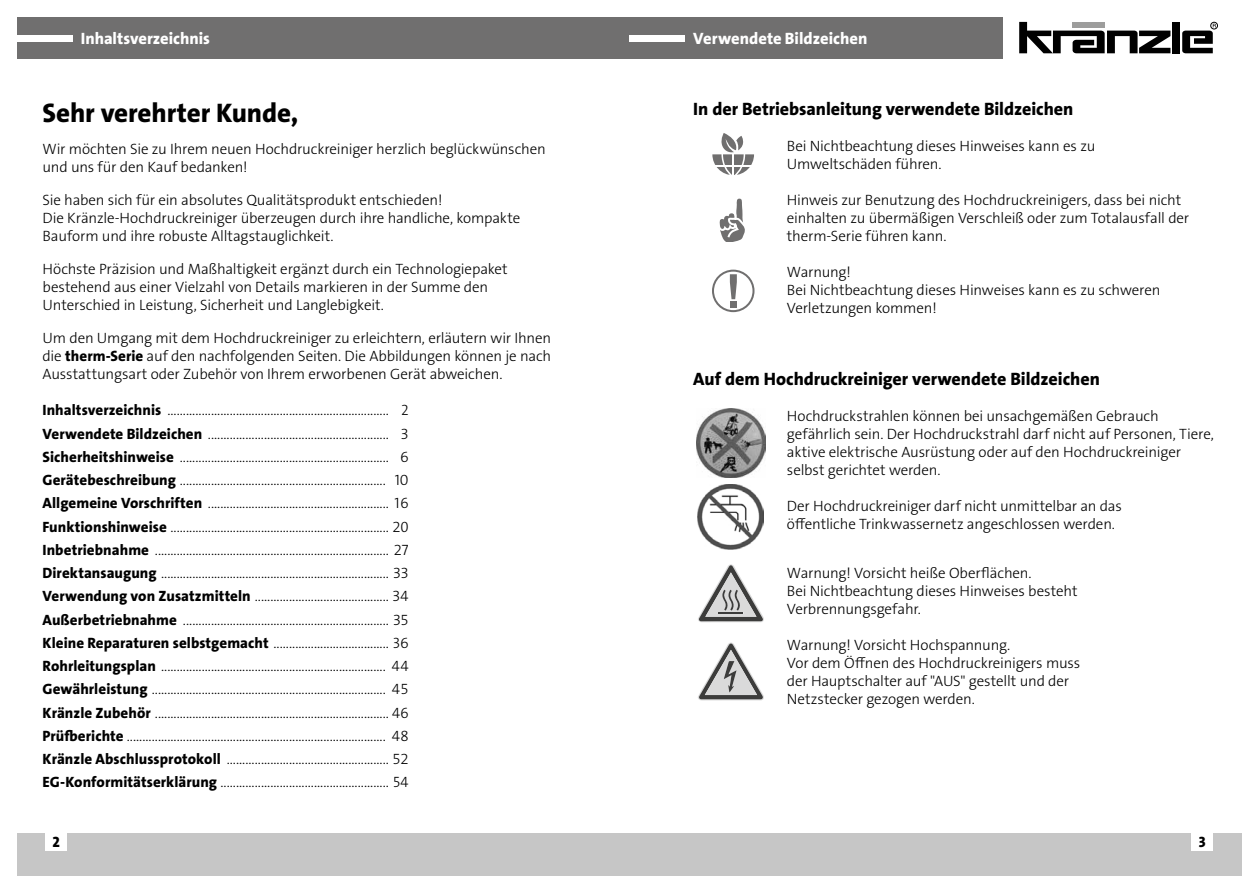
<style>
.page{position:relative;width:1259px;height:893px;background:#fff}
.page>*{position:absolute;margin:0;border:0;box-sizing:border-box;transform-origin:0 0}
.t1{font:27px "The Sans LP8 Ex Bld";letter-spacing:-.005em;color:#000}
.t2{font:18px "The Sans LP8 Ex Bld";color:#000}
.t3{font:16.5px "The Sans LP8 Ex Bld";color:#fff}
.t4{font:15px/18px "The Sans LP3 Lig";letter-spacing:-.01em;color:#000}
.t5{font:15px "The Sans LP8 Ex Bld";color:#000}
.s1{font-family:"The Sans LP8 Ex Bld"}
</style>
<div class="page">
<div style="left:629px;top:833px;width:613px;height:43px;background:#c6c6c6"></div>
<div style="left:17px;top:833px;width:612px;height:43px;background:#c6c6c6"></div>
<div style="left:1191px;top:833px;width:22px;height:18px;background:#fff"></div>
<div style="left:46px;top:833px;width:21px;height:18px;background:#fff"></div>
<div style="left:17px;top:17px;width:985px;height:41px;background:#706f6f"></div>
<div style="left:17px;top:35px;width:55px;height:6px;background:#fff"></div>
<div style="left:629px;top:35px;width:56px;height:6px;background:#fff"></div>
<svg style="left:1019px;top:22px;width:151px;height:31px"></svg>
<div style="left:1172px;top:22px;width:7px;height:31px;background:#000"></div>
<div style="left:1210px;top:22px;width:7px;height:7px;border:1px solid #000;border-radius:50%"></div>
<svg style="left:1182px;top:24px;width:34px;height:29px"></svg>
<img style="left:698px;top:484px;width:66px;height:66px">
<svg style="left:712px;top:133px;width:42px;height:42px"></svg>
<svg style="left:719px;top:199px;width:26px;height:42px"></svg>
<svg style="left:712px;top:270px;width:42px;height:42px"></svg>
<div style="left:730px;top:301px;width:6px;height:7px;background:#706f6f"></div>
<img style="left:697px;top:408px;width:68px;height:69px">
<svg style="left:698px;top:564px;width:66px;height:58px"></svg>
<svg style="left:698px;top:642px;width:66px;height:58px"></svg>
<p class="t3" style="left:81px;top:28px;width:131px">Inhaltsverzeichnis</p>
<p class="t3" style="left:693px;top:28px;width:176px">Verwendete Bildzeichen</p>
<h1 class="t1" style="left:43px;top:96px;width:257px">Sehr verehrter Kunde,</h1>
<p class="t4" style="left:43px;top:140px;width:505px">Wir möchten Sie zu Ihrem neuen Hochdruckreiniger herzlich beglückwünschen und uns für den Kauf bedanken!</p>
<p class="t4" style="left:43px;top:191px;width:479px">Sie haben sich für ein absolutes Qualitätsprodukt entschieden!<br>Die Kränzle-Hochdruckreiniger überzeugen durch ihre handliche, kompakte<br>Bauform und ihre robuste Alltagstauglichkeit.</p>
<p class="t4" style="left:43px;top:260px;width:467px">Höchste Präzision und Maßhaltigkeit ergänzt durch ein Technologiepaket bestehend aus einer Vielzahl von Details markieren in der Summe den<br>Unterschied in Leistung, Sicherheit und Langlebigkeit.</p>
<p class="t4" style="left:43px;top:329px;width:510px;text-align:justify">Um den Umgang mit dem Hochdruckreiniger zu erleichtern, erläutern wir Ihnen die <span class="s1">therm-Serie</span> auf den nachfolgenden Seiten. Die Abbildungen können je nach Ausstattungsart oder Zubehör von Ihrem erworbenen Gerät abweichen.</p>
<p class="t4" style="left:43px;top:399px;width:368px;line-height:23.2px;text-align:justify"><span class="s1">Inhaltsverzeichnis</span> ....................................................................... 2<br><span class="s1">Verwendete Bildzeichen</span> .......................................................... 3<br><span class="s1">Sicherheitshinweise</span> ................................................................... 6<br><span class="s1">Gerätebeschreibung</span> .................................................................. 10<br><span class="s1">Allgemeine Vorschriften</span> .......................................................... 16<br><span class="s1">Funktionshinweise</span> ...................................................................... 20<br><span class="s1">Inbetriebnahme</span> ........................................................................... 27<br><span class="s1">Direktansaugung</span> ......................................................................... 33<br><span class="s1">Verwendung von Zusatzmitteln</span> ........................................... 34<br><span class="s1">Außerbetriebnahme</span> .................................................................. 35<br><span class="s1">Kleine Reparaturen selbstgemacht</span> ..................................... 36<br><span class="s1">Rohrleitungsplan</span> ........................................................................ 44<br><span class="s1">Gewährleistung</span> ........................................................................... 45<br><span class="s1">Kränzle Zubehör</span> ........................................................................... 46<br><span class="s1">Prüfberichte</span> ................................................................................... 48<br><span class="s1">Kränzle Abschlussprotokoll</span> .................................................... 52<br><span class="s1">EG-Konformitätserklärung</span> ...................................................... 54</p>
<p class="t2" style="left:693px;top:98px;width:382px">In der Betriebsanleitung verwendete Bildzeichen</p>
<p class="t4" style="left:787px;top:137px;width:310px">Bei Nichtbeachtung dieses Hinweises kann es zu<br>Umweltschäden führen.</p>
<p class="t4" style="left:787px;top:191px;width:404px">Hinweis zur Benutzung des Hochdruckreinigers, dass bei nicht einhalten zu übermäßigen Verschleiß oder zum Totalausfall der therm-Serie führen kann.</p>
<p class="t4" style="left:787px;top:263px;width:375px">Warnung!<br>Bei Nichtbeachtung dieses Hinweises kann es zu schweren<br>Verletzungen kommen!</p>
<p class="t2" style="left:693px;top:368px;width:408px">Auf dem Hochdruckreiniger verwendete Bildzeichen</p>
<p class="t4" style="left:787px;top:407px;width:428px">Hochdruckstrahlen können bei unsachgemäßen Gebrauch gefährlich sein. Der Hochdruckstrahl darf nicht auf Personen, Tiere, aktive elektrische Ausrüstung oder auf den Hochdruckreiniger selbst gerichtet werden.</p>
<p class="t4" style="left:787px;top:497px;width:336px">Der Hochdruckreiniger darf nicht unmittelbar an das öffentliche Trinkwassernetz angeschlossen werden.</p>
<p class="t4" style="left:787px;top:564px;width:292px">Warnung! Vorsicht heiße Oberflächen.<br>Bei Nichtbeachtung dieses Hinweises besteht<br>Verbrennungsgefahr.</p>
<p class="t4" style="left:787px;top:636px;width:295px">Warnung! Vorsicht Hochspannung.<br>Vor dem Öffnen des Hochdruckreinigers muss der Hauptschalter auf "AUS" gestellt und der Netzstecker gezogen werden.</p>
<p class="t5" style="left:53px;top:832px;width:9px">2</p>
<p class="t5" style="left:1198px;top:832px;width:8px">3</p>
</div>
